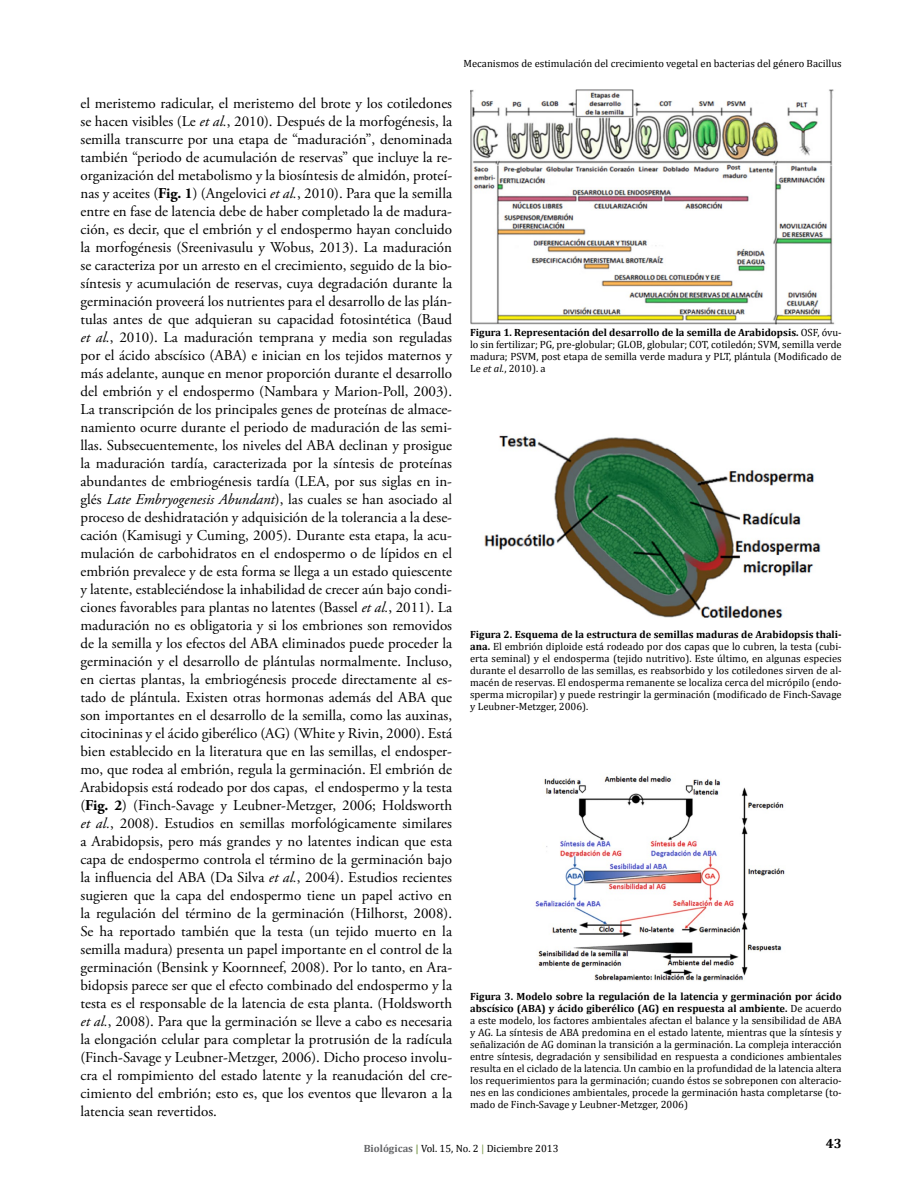
<style>
.page{position:relative;width:918px;height:1188px;background:#fff}
.page>*{position:absolute;margin:0;border:0;box-sizing:border-box;transform-origin:0 0}
.t1{font:15px/18px "Adobe Garamond Pro";color:#000;text-align:justify}
.t2{font:700 13.5px "Cambria";color:#000}
.t3{font:10.5px/12px "Cambria";color:#000;text-align:justify}
.s1{font-style:italic}
.s2{font-weight:700}
.s3{font-weight:700;color:#636466}
.s4{font-weight:700;color:#7c9a4e}
.s5{color:#7c9a4e}
</style>
<div class="page">
<img style="left:470px;top:90px;width:365px;height:235px">
<img style="left:484px;top:435px;width:337px;height:183px">
<img style="left:535px;top:776px;width:250px;height:206px">
<p class="t1" style="left:80px;top:95px;width:373px">el meristemo radicular, el meristemo del brote y los cotiledones se hacen visibles (Le <span class="s1">et al.</span>, 2010). Después de la morfogénesis, la semilla transcurre por una etapa de “maduración”, denominada también “periodo de acumulación de reservas” que incluye la re&shy;organización del metabolismo y la biosíntesis de almidón, proteí&shy;nas y aceites (<span class="s2">Fig. 1</span>) (Angelovici <span class="s1">et al.</span>, 2010). Para que la semilla entre en fase de latencia debe de haber completado la de madura&shy;ción, es decir, que el embrión y el endospermo hayan concluido la morfogénesis (Sreenivasulu y Wobus, 2013). La maduración se caracteriza por un arresto en el crecimiento, seguido de la bio&shy;síntesis y acumulación de reservas, cuya degradación durante la germinación proveerá los nutrientes para el desarrollo de las plán&shy;tulas antes de que adquieran su capacidad fotosintética (Baud <span class="s1">et al.</span>, 2010). La maduración temprana y media son reguladas por el ácido abscísico (ABA) e inician en los tejidos maternos y más adelante, aunque en menor proporción durante el desarrollo del embrión y el endospermo (Nambara y Marion-Poll, 2003).<br>La transcripción de los principales genes de proteínas de almace&shy;namiento ocurre durante el periodo de maduración de las semi&shy;llas. Subsecuentemente, los niveles del ABA declinan y prosigue la maduración tardía, caracterizada por la síntesis de proteínas abundantes de embriogénesis tardía (LEA, por sus siglas en in&shy;glés <span class="s1">Late Embryogenesis Abundant</span>), las cuales se han asociado al proceso de deshidratación y adquisición de la tolerancia a la dese&shy;cación (Kamisugi y Cuming, 2005). Durante esta etapa, la acu&shy;mulación de carbohidratos en el endospermo o de lípidos en el embrión prevalece y de esta forma se llega a un estado quiescente y latente, estableciéndose la inhabilidad de crecer aún bajo condi&shy;ciones favorables para plantas no latentes (Bassel <span class="s1">et al.</span>, 2011). La maduración no es obligatoria y si los embriones son removidos de la semilla y los efectos del ABA eliminados puede proceder la germinación y el desarrollo de plántulas normalmente. Incluso, en ciertas plantas, la embriogénesis procede directamente al es&shy;tado de plántula. Existen otras hormonas además del ABA que son importantes en el desarrollo de la semilla, como las auxinas, citocininas y el ácido giberélico (AG) (White y Rivin, 2000). Está bien establecido en la literatura que en las semillas, el endosper&shy;mo, que rodea al embrión, regula la germinación. El embrión de Arabidopsis está rodeado por dos capas, el endospermo y la testa (<span class="s2">Fig. 2</span>) (Finch-Savage y Leubner-Metzger, 2006; Holdsworth <span class="s1">et al.</span>, 2008). Estudios en semillas morfológicamente similares a Arabidopsis, pero más grandes y no latentes indican que esta capa de endospermo controla el término de la germinación bajo la influencia del ABA (Da Silva <span class="s1">et al.</span>, 2004). Estudios recientes sugieren que la capa del endospermo tiene un papel activo en la regulación del término de la germinación (Hilhorst, 2008).<br>Se ha reportado también que la testa (un tejido muerto en la semilla madura) presenta un papel importante en el control de la germinación (Bensink y Koornneef, 2008). Por lo tanto, en Ara&shy;bidopsis parece ser que el efecto combinado del endospermo y la testa es el responsable de la latencia de esta planta. (Holdsworth <span class="s1">et al.</span>, 2008). Para que la germinación se lleve a cabo es necesaria la elongación celular para completar la protrusión de la radícula (Finch-Savage y Leubner-Metzger, 2006). Dicho proceso involu&shy;cra el rompimiento del estado latente y la reanudación del cre&shy;cimiento del embrión; esto es, que los eventos que llevaron a la latencia sean revertidos.</p>
<p class="t3" style="left:464px;top:57px;width:380px">Mecanismos de estimulación del crecimiento vegetal en bacterias del género Bacillus</p>
<p class="t3" style="left:470px;top:327px;width:373px"><span class="s2">Figura 1. Representación del desarrollo de la semilla de Arabidopsis.</span> OSF, óvu&shy;lo sin fertilizar; PG, pre-globular; GLOB, globular; COT, cotiledón; SVM, semilla verde madura; PSVM, post etapa de semilla verde madura y PLT, plántula (Modificado de Le <span class="s1">et al.</span>, 2010). a</p>
<p class="t3" style="left:470px;top:629px;width:373px"><span class="s2">Figura 2. Esquema de la estructura de semillas maduras de Arabidopsis thali&shy;ana.</span> El embrión diploide está rodeado por dos capas que lo cubren, la testa (cubi&shy;erta seminal) y el endosperma (tejido nutritivo). Este último, en algunas especies durante el desarrollo de las semillas, es reabsorbido y los cotiledones sirven de al&shy;macén de reservas. El endosperma remanente se localiza cerca del micrópilo (endo&shy;sperma micropilar) y puede restringir la germinación (modificado de Finch-Savage y Leubner-Metzger, 2006).</p>
<p class="t3" style="left:470px;top:990px;width:373px"><span class="s2">Figura 3. Modelo sobre la regulación de la latencia y germinación por ácido abscísico (ABA) y ácido giberélico (AG) en respuesta al ambiente.</span> De acuerdo a este modelo, los factores ambientales afectan el balance y la sensibilidad de ABA y AG. La síntesis de ABA predomina en el estado latente, mientras que la síntesis y señalización de AG dominan la transición a la germinación. La compleja interacción entre síntesis, degradación y sensibilidad en respuesta a condiciones ambientales resulta en el ciclado de la latencia. Un cambio en la profundidad de la latencia altera los requerimientos para la germinación; cuando éstos se sobreponen con alteracio&shy;nes en las condiciones ambientales, procede la germinación hasta completarse (to&shy;mado de Finch-Savage y Leubner-Metzger, 2006)</p>
<p class="t3" style="left:364px;top:1142px;width:196px"><span class="s3">Biológicas</span> <span class="s4">|</span> Vol. 15, No. 2 <span class="s5">|</span> Diciembre 2013</p>
<p class="t2" style="left:826px;top:1134px;width:17px">43</p>
</div>
